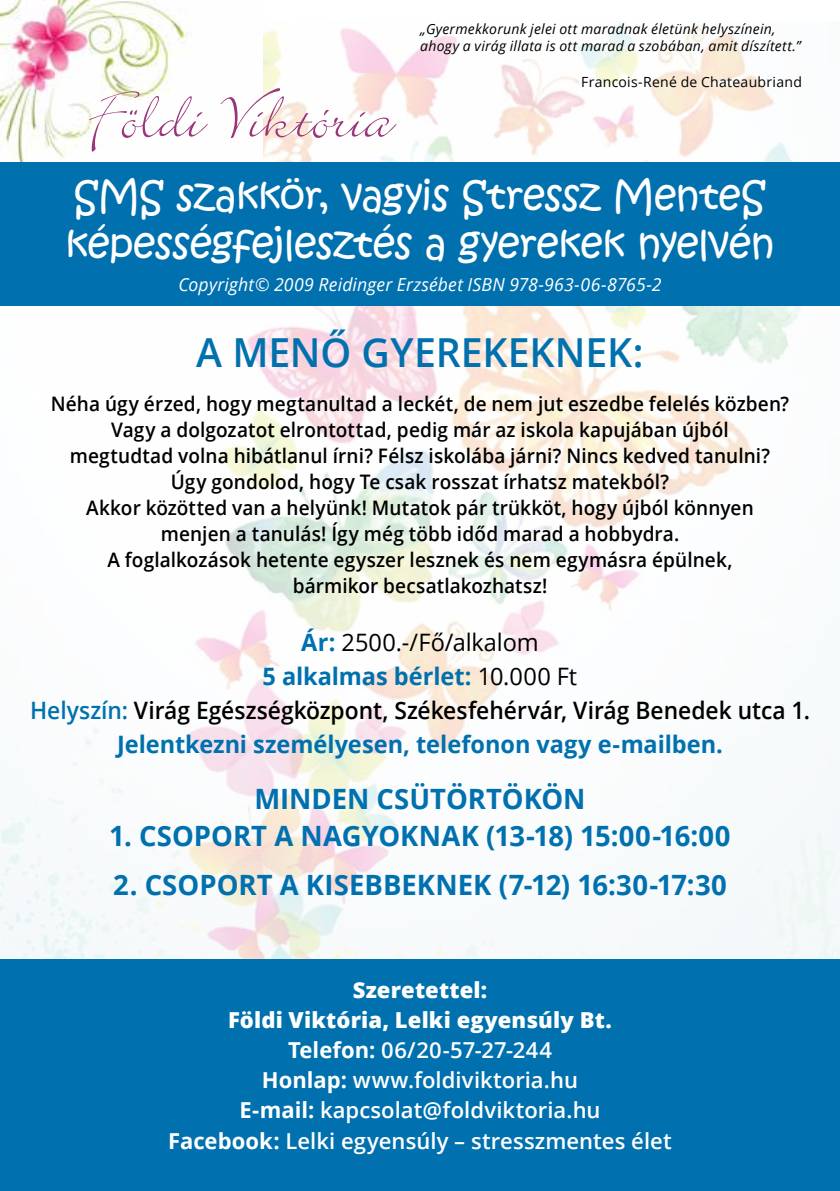
<style>
.page{position:relative;width:840px;height:1191px;background:#fff}
.page>*{position:absolute;margin:0;border:0;box-sizing:border-box;transform-origin:0 0}
.t1{font:75.4px "Bickley Scr PFL";color:#993679}
.t2{font:40px/48px "Kristen ITC";letter-spacing:-.015em;color:#fff}
.t3{font:600 40px "Open Sans";letter-spacing:-.005em;color:#0071ae}
.t4{font:700 28px "Open Sans";color:#0071ae}
.t5{font:700 24px/34px "Open Sans";color:#0071ae;text-align:center}
.t6{font:600 22px/30px "Open Sans";letter-spacing:.005em;color:#fff;text-align:center}
.t7{font:600 20px/26px "Open Sans";letter-spacing:.005em;color:#000;text-align:center;scale:.95 1}
.t8{font:italic 18px "Open Sans";letter-spacing:.01em;color:#fff}
.t9{font:italic 14px/16.8px "Open Sans";letter-spacing:.02em;color:#000}
.t10{font:14px "Open Sans";letter-spacing:.02em;color:#000}
.s1{font-weight:400;color:#000}
.s2{font-weight:600}
.s3{font-weight:600;color:#000}
.s4{font-weight:800}
.s5{font-weight:700}
</style>
<div class="page">
<img style="left:0;top:23px;width:839px;height:936px">
<img style="left:0;top:0;width:262px;height:162px">
<div style="left:0;top:162px;width:839px;height:144px;background:#0071ae"></div>
<div style="left:0;top:959px;width:839px;height:232px;background:#0071ae"></div>
<p class="t9" style="left:420px;top:20px;width:382px">„Gyermekkorunk jelei ott maradnak életünk helyszínein, ahogy a virág illata is ott marad a szobában, amit díszített.”</p>
<p class="t10" style="left:581px;top:72px;width:222px">Francois-René de Chateaubriand</p>
<h1 class="t1" style="left:88px;top:80px;width:305px">Földi Viktória</h1>
<h2 class="t2" style="left:65px;top:173px;width:710px">SMS szakkör, vagyis Stressz MenteS képességfejlesztés a gyerekek nyelvén</h2>
<p class="t8" style="left:178px;top:272px;width:484px">Copyright© 2009 Reidinger Erzsébet ISBN 978-963-06-8765-2</p>
<h2 class="t3" style="left:196px;top:325px;width:448px">A menő gyerekeknek:</h2>
<p class="t7" style="left:51px;top:390px;width:778px">Néha úgy érzed, hogy megtanultad a leckét, de nem jut eszedbe felelés közben?<br>Vagy a dolgozatot elrontottad, pedig már az iskola kapujában újból<br>megtudtad volna hibátlanul írni? Félsz iskolába járni? Nincs kedved tanulni?<br>Úgy gondolod, hogy Te csak rosszat írhatsz matekból?<br>Akkor közötted van a helyünk! Mutatok pár trükköt, hogy újból könnyen menjen a tanulás! Így még több időd marad a hobbydra.<br>A foglalkozások hetente egyszer lesznek és nem egymásra épülnek,<br>bármikor becsatlakozhatsz!</p>
<p class="t5" style="left:30px;top:624px;width:781px">Ár: <span class="s1">2500.-/Fő/alkalom<br></span>5 alkalmas bérlet: <span class="s1">10.000 Ft<br></span><span class="s2">Helyszín:</span> <span class="s3">Virág Egészségközpont, Székesfehérvár, Virág Benedek utca 1.<br></span>Jelentkezni személyesen, telefonon vagy e-mailben.</p>
<h3 class="t4" style="left:254px;top:779px;width:308px">minden csütörtökÖN</h3>
<h3 class="t4" style="left:109px;top:815px;width:622px">1. Csoport a nagyoknak (13-18) 15:00-16:00</h3>
<h3 class="t4" style="left:113px;top:865px;width:615px">2. Csoport a kisebbeknek (7-12) 16:30-17:30</h3>
<p class="t6" style="left:168px;top:975px;width:504px"><span class="s4">Szeretettel:<br>Földi Viktória, Lelki egyensúly Bt.<br></span><span class="s5">Telefon:</span> 06/20-57-27-244<br><span class="s5">Honlap:</span> www.foldiviktoria.hu<br><span class="s5">E-mail:</span> kapcsolat@foldviktoria.hu<br><span class="s5">Facebook:</span> Lelki egyensúly – stresszmentes élet</p>
</div>
